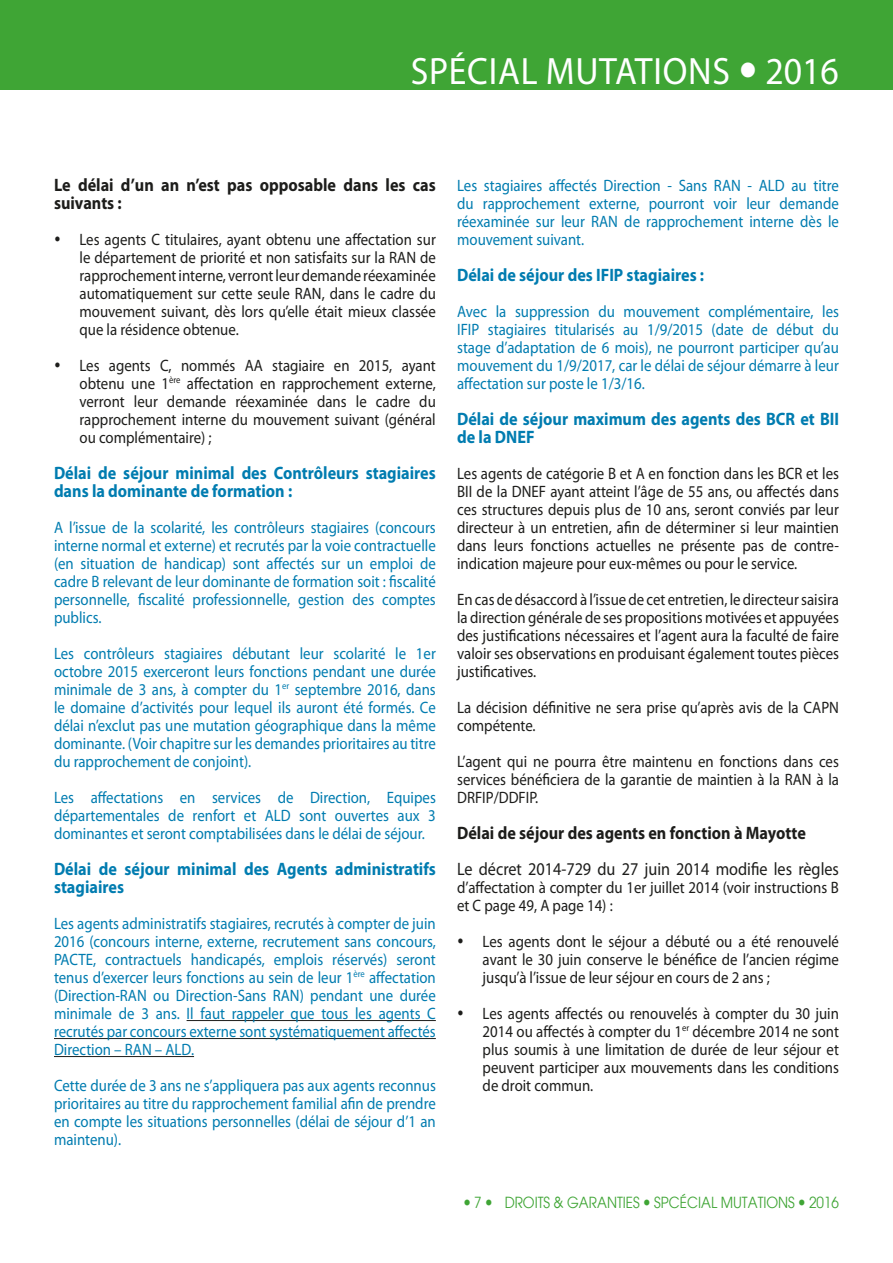
<style>
.page{position:relative;width:893px;height:1263px;background:#fff}
.page>*{position:absolute;margin:0;border:0;box-sizing:border-box;transform-origin:0 0}
.t1{font:38.25px "Myriad Pro";letter-spacing:.02em;color:#fff;scale:.94 1}
.t2{font:700 18px/18px "Myriad Pro";color:#007cb0;scale:.9 1}
.INS_Normal{font:700 18px/18px "Myriad Pro";color:#1d1d1b;scale:.9 1}
.t3{font:18px "Myriad Pro";color:#1d1d1b;scale:.9 1}
.Normal{font:16.5px/18px "Myriad Pro";color:#007cb0;text-align:justify;scale:.9 1}
.INS_Normal-2{font:16.5px/18px "Myriad Pro";color:#1d1d1b;text-align:justify;scale:.9 1}
.Corps_de_texte_2{font:16.5px/18px "Myriad Pro";color:#1d1d1b;text-align:justify;scale:.9 1}
.t4{font:15px "Avant Garde";color:#3fa535;scale:.9 1}
</style>
<div class="page">
<div style="left:0;top:0;width:893px;height:89px;background:#3fa535"></div>
<hr style="left:187px;top:1020px;width:249px;height:1px;background:#1d1d1b">
<hr style="left:54px;top:1038px;width:382px;height:1px;background:#1d1d1b">
<hr style="left:54px;top:1056px;width:140px;height:1px;background:#1d1d1b">
<h1 class="t1" style="left:411px;top:47px;width:457px">SPÉCIAL MUTATIONS 2016</h1>
<p class="INS_Normal" style="left:54px;top:175px;width:426px">Le délai d’un an n’est pas opposable dans les cas suivants :</p>
<p class="Corps_de_texte_2" style="left:80px;top:230px;width:397px;text-indent:-26px">• Les agents C titulaires, ayant obtenu une affectation sur le département de priorité et non satisfaits sur la RAN de rapprochement interne, verront leur demande réexaminée automatiquement sur cette seule RAN, dans le cadre du mouvement suivant, dès lors qu’elle était mieux classée que la résidence obtenue.</p>
<p class="INS_Normal-2" style="left:80px;top:356px;width:397px;text-indent:-26px">• Les agents C, nommés AA stagiaire en 2015, ayant obtenu une 1<sup>ère</sup> affectation en rapprochement externe, verront leur demande réexaminée dans le cadre du rapprochement interne du mouvement suivant (général ou complémentaire) ;</p>
<p class="t2" style="left:54px;top:463px;width:426px">Délai de séjour minimal des Contrôleurs stagiaires dans la dominante de formation :</p>
<p class="Normal" style="left:54px;top:518px;width:426px">A l’issue de la scolarité, les contrôleurs stagiaires (concours interne normal et externe) et recrutés par la voie contractuelle (en situation de handicap) sont affectés sur un emploi de cadre B relevant de leur dominante de formation soit : fiscalité personnelle, fiscalité professionnelle, gestion des comptes publics.</p>
<p class="Normal" style="left:54px;top:644px;width:426px">Les contrôleurs stagiaires débutant leur scolarité le 1er octobre 2015 exerceront leurs fonctions pendant une durée minimale de 3 ans, à compter du 1<sup>er</sup> septembre 2016, dans le domaine d’activités pour lequel ils auront été formés. Ce délai n’exclut pas une mutation géographique dans la même dominante. (Voir chapitre sur les demandes prioritaires au titre du rapprochement de conjoint).</p>
<p class="Normal" style="left:54px;top:788px;width:426px">Les affectations en services de Direction, Equipes départementales de renfort et ALD sont ouvertes aux 3 dominantes et seront comptabilisées dans le délai de séjour.</p>
<p class="t2" style="left:54px;top:859px;width:426px">Délai de séjour minimal des Agents administratifs stagiaires</p>
<p class="Normal" style="left:54px;top:914px;width:426px">Les agents administratifs stagiaires, recrutés à compter de juin 2016 (concours interne, externe, recrutement sans concours, PACTE, contractuels handicapés, emplois réservés) seront tenus d’exercer leurs fonctions au sein de leur 1<sup>ère</sup> affectation (Direction-RAN ou Direction-Sans RAN) pendant une durée minimale de 3 ans. Il faut rappeler que tous les agents C recrutés par concours externe sont systématiquement affectés Direction – RAN – ALD.</p>
<p class="Normal" style="left:54px;top:1076px;width:426px">Cette durée de 3 ans ne s’appliquera pas aux agents reconnus prioritaires au titre du rapprochement familial afin de prendre en compte les situations personnelles (délai de séjour d’1 an maintenu).</p>
<p class="Normal" style="left:457px;top:176px;width:426px">Les stagiaires affectés Direction - Sans RAN - ALD au titre du rapprochement externe, pourront voir leur demande réexaminée sur leur RAN de rapprochement interne dès le mouvement suivant.</p>
<p class="t2" style="left:457px;top:265px;width:276px">Délai de séjour des IFIP stagiaires :</p>
<p class="Normal" style="left:457px;top:302px;width:426px">Avec la suppression du mouvement complémentaire, les IFIP stagiaires titularisés au 1/9/2015 (date de début du stage d’adaptation de 6 mois), ne pourront participer qu’au mouvement du 1/9/2017, car le délai de séjour démarre à leur affectation sur poste le 1/3/16.</p>
<p class="t2" style="left:457px;top:409px;width:426px">Délai de séjour maximum des agents des BCR et BII de la DNEF</p>
<p class="INS_Normal-2" style="left:457px;top:464px;width:426px">Les agents de catégorie B et A en fonction dans les BCR et les BII de la DNEF ayant atteint l’âge de 55 ans, ou affectés dans ces structures depuis plus de 10 ans, seront conviés par leur directeur à un entretien, afin de déterminer si leur maintien dans leurs fonctions actuelles ne présente pas de contre&shy;indication majeure pour eux-mêmes ou pour le service.</p>
<p class="INS_Normal-2" style="left:457px;top:590px;width:426px">En cas de désaccord à l’issue de cet entretien, le directeur saisira la direction générale de ses propositions motivées et appuyées des justifications nécessaires et l’agent aura la faculté de faire valoir ses observations en produisant également toutes pièces justificatives.</p>
<p class="INS_Normal-2" style="left:457px;top:698px;width:426px">La décision définitive ne sera prise qu’après avis de la CAPN compétente.</p>
<p class="INS_Normal-2" style="left:457px;top:752px;width:426px">L’agent qui ne pourra être maintenu en fonctions dans ces services bénéficiera de la garantie de maintien à la RAN à la DRFIP/DDFIP.</p>
<p class="INS_Normal" style="left:457px;top:823px;width:389px">Délai de séjour des agents en fonction à Mayotte</p>
<p class="t3" style="left:457px;top:858px;width:426px">Le décret 2014-729 du 27 juin 2014 modifie les règles</p>
<p class="INS_Normal-2" style="left:457px;top:878px;width:426px">d’affectation à compter du 1er juillet 2014 (voir instructions B et C page 49, A page 14) :</p>
<p class="INS_Normal-2" style="left:483px;top:932px;width:397px;text-indent:-26px">• Les agents dont le séjour a débuté ou a été renouvelé avant le 30 juin conserve le bénéfice de l’ancien régime jusqu’à l’issue de leur séjour en cours de 2 ans ;</p>
<p class="INS_Normal-2" style="left:483px;top:1004px;width:397px;text-indent:-26px">• Les agents affectés ou renouvelés à compter du 30 juin 2014 ou affectés à compter du 1<sup>er</sup> décembre 2014 ne sont plus soumis à une limitation de durée de leur séjour et peuvent participer aux mouvements dans les conditions de droit commun.</p>
<p class="t4" style="left:474px;top:1193px;width:10px">7</p>
<p class="t4" style="left:505px;top:1193px;width:373px">DROITS &amp; GARANTIES SPCÉCIAL MUTATIONS 2016</p>
</div>
